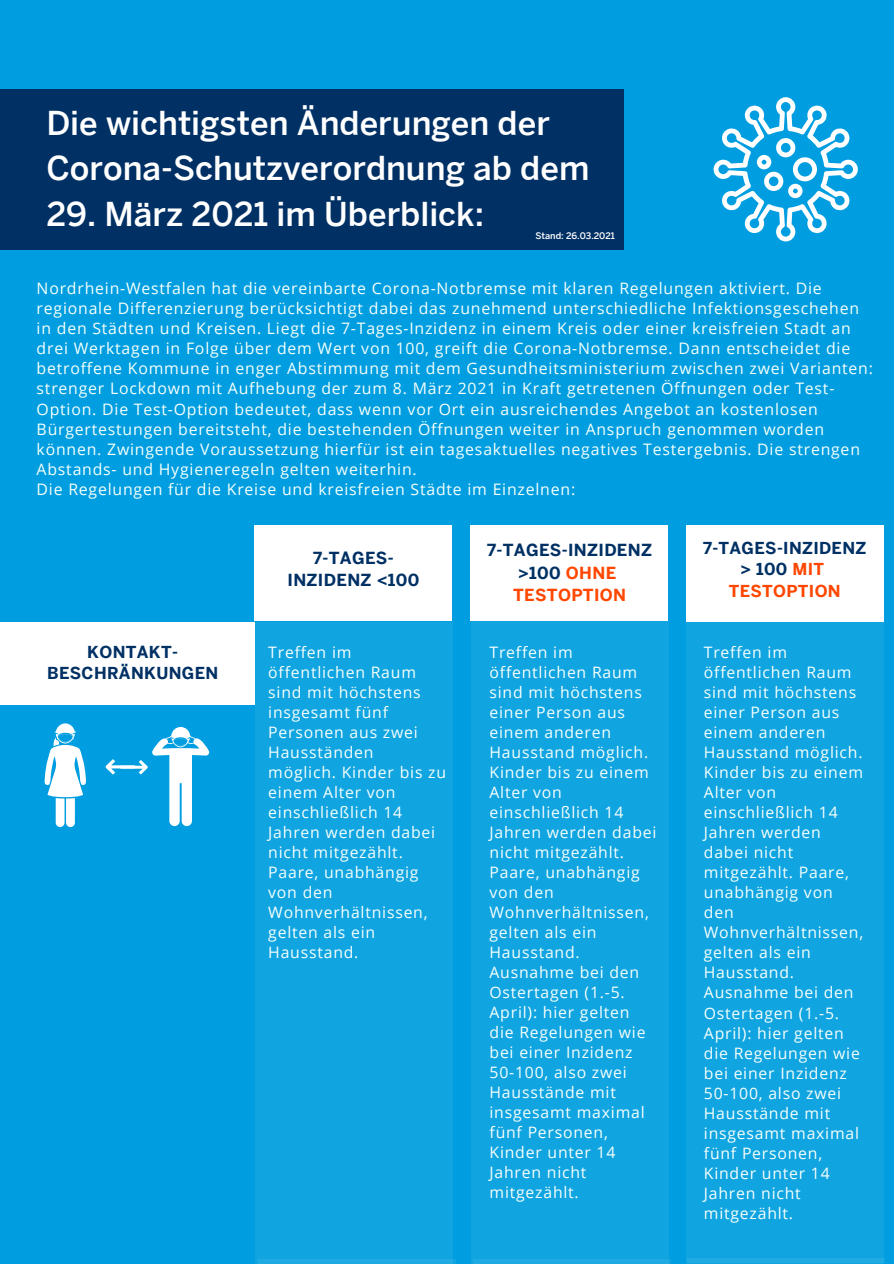
<style>
.page{position:relative;width:894px;height:1264px;background:#fff}
.page>*{position:absolute;margin:0;border:0;box-sizing:border-box;transform-origin:0 0}
.t1{font:500 32.85px "Benton Sans";color:#fff}
.t2{font:700 16.65px/22.5px "Benton Sans";letter-spacing:.02em;color:#003064;text-align:center}
.t3{font:700 16.65px "Benton Sans";letter-spacing:.02em;color:#ff4700}
.t4{font:700 16.5px/21.5px "Benton Sans";letter-spacing:.02em;color:#003064;text-align:center}
.t5{font:700 16.5px "Benton Sans";letter-spacing:.02em;color:#ff4700}
.t6{font:15.9px/20.1px "Open Sans";letter-spacing:.05em;color:#f6fffc}
.t7{font:15.75px/20px "Open Sans";letter-spacing:.05em;color:#f6fffc}
.t8{font:500 9px "Benton Sans";color:#fff}
.s1{color:#ff4700}
</style>
<div class="page">
<div style="left:0;top:0;width:893px;height:1263px;background:#009ee0"></div>
<div style="left:0;top:89px;width:623px;height:161px;background:#003064"></div>
<div style="left:470px;top:620px;width:198px;height:643px;background:#10a4e1"></div>
<div style="left:470px;top:525px;width:197px;height:96px;background:#fff"></div>
<hr style="left:472px;top:1259px;width:198px;height:4px;background:#1faae2">
<div style="left:685px;top:621px;width:198px;height:642px;background:#10a4e1"></div>
<div style="left:685px;top:525px;width:198px;height:96px;background:#fff"></div>
<div style="left:687px;top:1257px;width:198px;height:5px;background:#1faae2"></div>
<div style="left:254px;top:525px;width:198px;height:96px;background:#fff"></div>
<div style="left:254px;top:622px;width:198px;height:641px;background:#10a4e1"></div>
<div style="left:0;top:622px;width:254px;height:82px;background:#fff"></div>
<svg style="left:713px;top:97px;width:144px;height:144px"></svg>
<svg style="left:45px;top:723px;width:41px;height:104px"></svg>
<svg style="left:106px;top:727px;width:103px;height:99px"></svg>
<hr style="left:258px;top:1259px;width:198px;height:4px;background:#1faae2">
<p class="t1" style="left:46px;top:104px;width:505px">Die wichtigsten Änderungen der</p>
<p class="t1" style="left:46px;top:149px;width:544px">Corona-Schutzverordnung ab dem</p>
<p class="t1" style="left:46px;top:195px;width:439px">29. März 2021 im Überblick:</p>
<p class="t8" style="left:535px;top:230px;width:81px">Stand: 26.03.2021</p>
<p class="t6" style="left:37px;top:278px;width:837px">Nordrhein-Westfalen hat die vereinbarte Corona-Notbremse mit klaren Regelungen aktiviert. Die regionale Differenzierung berücksichtigt dabei das zunehmend unterschiedliche Infektionsgeschehen in den Städten und Kreisen. Liegt die 7-Tages-Inzidenz in einem Kreis oder einer kreisfreien Stadt an drei Werktagen in Folge über dem Wert von 100, greift die Corona-Notbremse. Dann entscheidet die betroffene Kommune in enger Abstimmung mit dem Gesundheitsministerium zwischen zwei Varianten: strenger Lockdown mit Aufhebung der zum 8. März 2021 in Kraft getretenen Öffnungen oder Test-Option. Die Test-Option bedeutet, dass wenn vor Ort ein ausreichendes Angebot an kostenlosen Bürgertestungen bereitsteht, die bestehenden Öffnungen weiter in Anspruch genommen worden können. Zwingende Voraussetzung hierfür ist ein tagesaktuelles negatives Testergebnis. Die strengen Abstands- und Hygieneregeln gelten weiterhin.</p>
<p class="t6" style="left:37px;top:478px;width:540px">Die Regelungen für die Kreise und kreisfreien Städte im Einzelnen:</p>
<p class="t4" style="left:47px;top:641px;width:173px">KONTAKT-<br>BESCHRÄNKUNGEN</p>
<p class="t2" style="left:287px;top:546px;width:133px">7-TAGES-<br>INZIDENZ &lt;100</p>
<p class="t7" style="left:268px;top:641px;width:179px">Treffen im öffentlichen Raum sind mit höchstens insgesamt fünf<br>Personen aus zwei<br>Hausständen<br>möglich. Kinder bis zu einem Alter von einschließlich 14<br>Jahren werden dabei nicht mitgezählt.<br>Paare, unabhängig von den<br>Wohnverhältnissen, gelten als ein<br>Hausstand.</p>
<p class="t2" style="left:487px;top:539px;width:166px">7-TAGES-INZIDENZ &gt;100 <span class="s1">OHNE</span></p>
<p class="t3" style="left:513px;top:585px;width:115px">TESTOPTION</p>
<p class="t7" style="left:489px;top:641px;width:168px">Treffen im öffentlichen Raum sind mit höchstens einer Person aus einem anderen<br>Hausstand möglich.<br>Kinder bis zu einem<br>Alter von einschließlich 14<br>Jahren werden dabei nicht mitgezählt.<br>Paare, unabhängig von den<br>Wohnverhältnissen, gelten als ein<br>Hausstand.<br>Ausnahme bei den<br>Ostertagen (1.-5.<br>April): hier gelten die Regelungen wie bei einer Inzidenz<br>50-100, also zwei<br>Hausstände mit insgesamt maximal fünf Personen,<br>Kinder unter 14<br>Jahren nicht mitgezählt.</p>
<p class="t4" style="left:703px;top:537px;width:165px">7-TAGES-INZIDENZ &gt; 100 <span class="s1">MIT</span></p>
<p class="t5" style="left:728px;top:581px;width:113px">TESTOPTION</p>
<p class="t7" style="left:703px;top:642px;width:161px">Treffen im öffentlichen Raum sind mit höchstens einer Person aus einem anderen<br>Hausstand möglich.<br>Kinder bis zu einem<br>Alter von einschließlich 14<br>Jahren werden dabei nicht mitgezählt. Paare, unabhängig von den<br>Wohnverhältnissen, gelten als ein<br>Hausstand.<br>Ausnahme bei den<br>Ostertagen (1.-5.<br>April): hier gelten die Regelungen wie bei einer Inzidenz<br>50-100, also zwei<br>Hausstände mit insgesamt maximal fünf Personen,<br>Kinder unter 14<br>Jahren nicht mitgezählt.</p>
</div>
